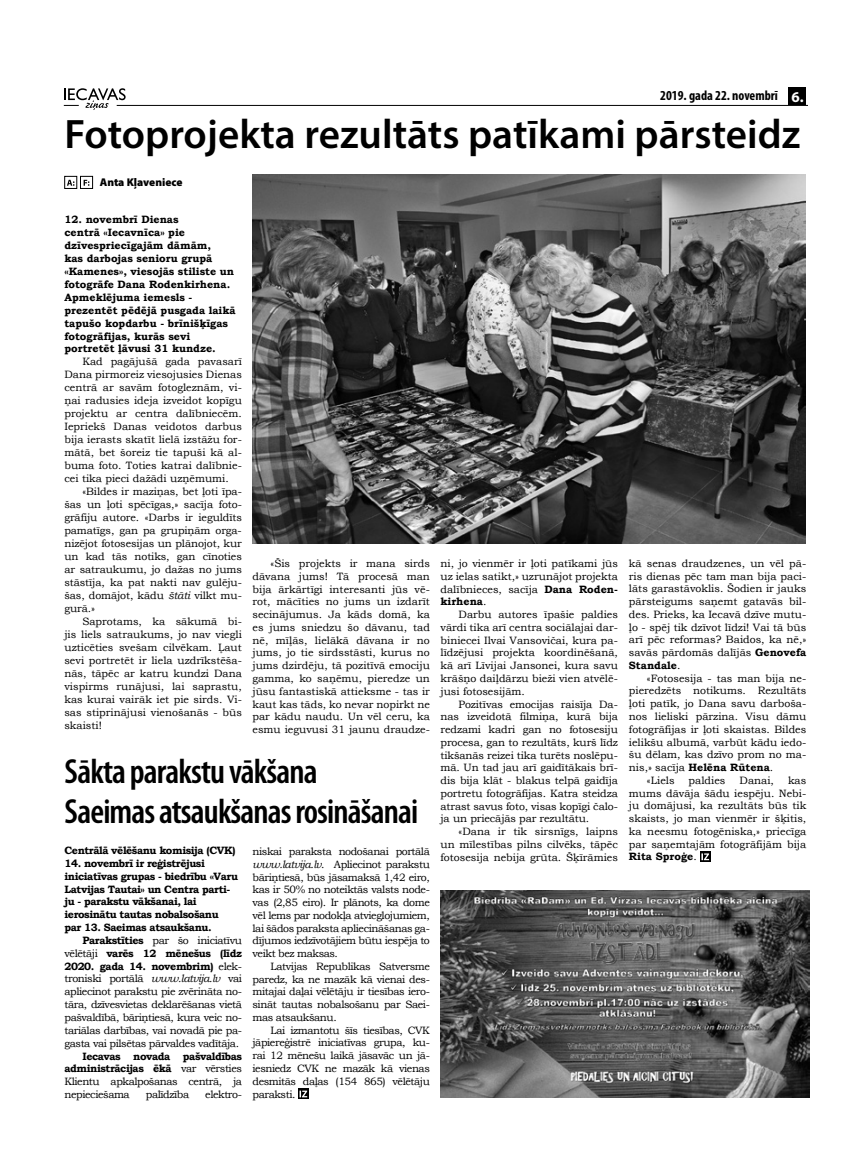
<style>
.page{position:relative;width:851px;height:1170px;background:#fff}
.page>*{position:absolute;margin:0;border:0;box-sizing:border-box;transform-origin:0 0}
.t1{font:600 41.25px "Myriad Pro";color:#000}
.t2{font:600 condensed 35px/40px "Myriad Pro";letter-spacing:-.025em;color:#000}
.t3{font:700 condensed 13.75px "Myriad Pro";color:#000}
.t4{font:900 11.25px "Myriad Pro";color:#000}
.t5{font:10.62px/12.8px "Bookman Old Style";color:#000;text-align:justify}
.t6{font:700 10.62px/13px "Bookman Old Style";color:#000}
.t7{font:700 10.62px/12.9px "Bookman Old Style";letter-spacing:-.04em;color:#000}
.t8{font:10.62px "Bookman Old Style";letter-spacing:-.04em;color:#000}
.s1{font-stretch:normal;font-size:15px;color:#fff}
.s2{font-style:italic}
.s3{font-weight:700}
</style>
<div class="page">
<hr style="left:117px;top:105px;width:689px;height:1px;background:#000">
<svg style="left:64px;top:88px;width:62px;height:22px"></svg>
<div style="left:788px;top:87px;width:18px;height:18px;background:#000"></div>
<svg style="left:67px;top:180px;width:7px;height:6px"></svg>
<div style="left:64px;top:176px;width:13px;height:13px;border:1px solid #000"></div>
<svg style="left:84px;top:180px;width:5px;height:6px"></svg>
<div style="left:80px;top:176px;width:13px;height:13px;border:1px solid #000"></div>
<img style="left:252px;top:175px;width:553px;height:368px">
<div style="left:699px;top:851px;width:11px;height:10px;background:#000"></div>
<svg style="left:701px;top:853px;width:8px;height:7px"></svg>
<img style="left:440px;top:890px;width:369px;height:207px">
<div style="left:298px;top:1088px;width:10px;height:10px;background:#000"></div>
<svg style="left:299px;top:1090px;width:8px;height:7px"></svg>
<p class="t3" style="left:660px;top:87px;width:145px">2019. gada 22. novembrī <span class="s1">6.</span></p>
<h1 class="t1" style="left:64px;top:108px;width:737px">Fotoprojekta rezultāts patīkami pārsteidz</h1>
<p class="t4" style="left:100px;top:176px;width:84px">Anta Kļaveniece</p>
<p class="t6" style="left:64px;top:212px;width:173px">12. novembrī Dienas<br>centrā «Iecavnīca» pie dzīvespriecīgajām dāmām,<br>kas darbojas senioru grupā «Kamenes», viesojās stiliste un fotogrāfe Dana Rodenkirhena.<br>Apmeklējuma iemesls - prezentēt pēdējā pusgada laikā tapušo kopdarbu - brīnišķīgas fotogrāfijas, kurās sevi portretēt ļāvusi 31 kundze.</p>
<p class="t5" style="left:64px;top:355px;width:179px;text-indent:18px">Kad pagājušā gada pavasarī Dana pirmoreiz viesojusies Dienas centrā ar savām fotogleznām, vi&shy;ņai radusies ideja izveidot kopīgu projektu ar centra dalībniecēm.<br>Iepriekš Danas veidotos darbus bija ierasts skatīt lielā izstāžu for&shy;mātā, bet šoreiz tie tapuši kā al&shy;buma foto. Toties katrai dalībnie&shy;cei tika pieci dažādi uzņēmumi.</p>
<p class="t5" style="left:64px;top:485px;width:179px;text-indent:18px">«Bildes ir maziņas, bet ļoti īpa&shy;šas un ļoti spēcīgas,» sacīja foto&shy;grāfiju autore. «Darbs ir ieguldīts pamatīgs, gan pa grupiņām orga&shy;nizējot fotosesijas un plānojot, kur un kad tās notiks, gan cīnoties ar satraukumu, jo dažas no jums stāstīja, ka pat nakti nav gulēju&shy;šas, domājot, kādu <span class="s2">štāti</span> vilkt mu&shy;gurā.»</p>
<p class="t5" style="left:64px;top:614px;width:179px;text-indent:18px">Saprotams, ka sākumā bi&shy;jis liels satraukums, jo nav viegli uzticēties svešam cilvēkam. Ļaut sevi portretēt ir liela uzdrīkstēša&shy;nās, tāpēc ar katru kundzi Dana vispirms runājusi, lai saprastu, kas kurai vairāk iet pie sirds. Vi&shy;sas stiprinājusi vienošanās - būs skaisti!</p>
<p class="t5" style="left:252px;top:557px;width:179px;text-indent:18px">«Šis projekts ir mana sirds dāvana jums! Tā procesā man bija ārkārtīgi interesanti jūs vē&shy;rot, mācīties no jums un izdarīt secinājumus. Ja kāds domā, ka es jums sniedzu šo dāvanu, tad nē, mīļās, lielākā dāvana ir no jums, jo tie sirdsstāsti, kurus no jums dzirdēju, tā pozitīvā emociju gamma, ko saņēmu, pieredze un jūsu fantastiskā attieksme - tas ir kaut kas tāds, ko nevar nopirkt ne par kādu naudu. Un vēl ceru, ka esmu ieguvusi 31 jaunu draudze-</p>
<p class="t5" style="left:440px;top:557px;width:179px">ni, jo vienmēr ir ļoti patīkami jūs uz ielas satikt,» uzrunājot projekta dalībnieces, sacīja <span class="s3">Dana Roden&shy;kirhena</span>.</p>
<p class="t5" style="left:440px;top:608px;width:179px;text-indent:18px">Darbu autores īpašie paldies vārdi tika arī centra sociālajai dar&shy;biniecei Ilvai Vansovičai, kura pa&shy;līdzējusi projekta koordinēšanā, kā arī Līvijai Jansonei, kura savu krāšņo daiļdārzu bieži vien atvēlē&shy;jusi fotosesijām.</p>
<p class="t5" style="left:440px;top:697px;width:179px;text-indent:18px">Pozitīvas emocijas raisīja Da&shy;nas izveidotā filmiņa, kurā bija redzami kadri gan no fotosesiju procesa, gan to rezultāts, kurš līdz tikšanās reizei tika turēts noslēpu&shy;mā. Un tad jau arī gaidītākais brī&shy;dis bija klāt - blakus telpā gaidīja portretu fotogrāfijas. Katra steidza atrast savus foto, visas kopīgi čalo&shy;ja un priecājās par rezultātu.</p>
<p class="t5" style="left:440px;top:825px;width:179px;text-indent:18px">«Dana ir tik sirsnīgs, laipns un mīlestības pilns cilvēks, tāpēc fotosesija nebija grūta. Šķīrāmies</p>
<h2 class="t2" style="left:64px;top:752px;width:355px">Sākta parakstu vākšana<br>Saeimas atsaukšanas rosināšanai</h2>
<p class="t7" style="left:64px;top:843px;width:172px">Centrālā vēlēšanu komisija (CVK)</p>
<p class="t7" style="left:64px;top:856px;width:175px">14. novembrī ir reģistrējusi iniciatīvas grupas - biedrību «Varu<br>Latvijas Tautai» un Centra parti&shy;ju - parakstu vākšanai, lai ierosinātu tautas nobalsošanu par 13. Saeimas atsaukšanu.</p>
<p class="t5" style="left:64px;top:933px;width:179px;text-indent:18px"><span class="s3">Parakstīties</span> par šo iniciatīvu vēlētāji <span class="s3">varēs 12 mēnešus (līdz 2020. gada 14. novembrim)</span> elek&shy;troniski portālā <span class="s2">www.latvija.lv</span> vai apliecinot parakstu pie zvērināta no&shy;tāra, dzīvesvietas deklarēšanas vietā pašvaldībā, bāriņtiesā, kura veic no&shy;tariālas darbības, vai novadā pie pa&shy;gasta vai pilsētas pārvaldes vadītāja.</p>
<p class="t5" style="left:64px;top:1049px;width:179px;text-indent:18px"><span class="s3">Iecavas novada pašvaldības administrācijas ēkā</span> var vērsties Klientu apkalpošanas centrā, ja nepieciešama</p>
<p class="t5" style="left:252px;top:845px;width:179px">niskai paraksta nodošanai portālā <span class="s2">www.latvija.lv</span>. Apliecinot parakstu bāriņtiesā, būs jāsamaksā 1,42 eiro, kas ir 50% no noteiktās valsts node&shy;vas (2,85 eiro). Ir plānots, ka dome vēl lems par nodokļa atvieglojumiem, lai šādos paraksta apliecināšanas ga&shy;dījumos iedzīvotājiem būtu iespēja to veikt bez maksas.</p>
<p class="t5" style="left:252px;top:959px;width:179px;text-indent:18px">Latvijas Republikas Satversme paredz, ka ne mazāk kā vienai des&shy;mitajai daļai vēlētāju ir tiesības iero&shy;sināt tautas nobalsošanu par Saei&shy;mas atsaukšanu.</p>
<p class="t5" style="left:252px;top:1023px;width:179px;text-indent:18px">Lai izmantotu šīs tiesības, CVK jāpiereģistrē iniciatīvas grupa, ku&shy;rai 12 mēnešu laikā jāsavāc un jā&shy;iesniedz CVK ne mazāk kā vienas desmitās daļas (154 865) vēlētāju paraksti.</p>
<p class="t8" style="left:146px;top:1087px;width:45px">palīdzība</p>
<p class="t8" style="left:205px;top:1087px;width:38px">elektro-</p>
<p class="t5" style="left:628px;top:557px;width:179px">kā senas draudzenes, un vēl pā&shy;ris dienas pēc tam man bija paci&shy;lāts garastāvoklis. Šodien ir jauks pārsteigums saņemt gatavās bil&shy;des. Prieks, ka Iecavā dzīve mutu&shy;ļo - spēj tik dzīvot līdzi! Vai tā būs arī pēc reformas? Baidos, ka nē,» savās pārdomās dalījās <span class="s3">Genovefa Standale</span>.</p>
<p class="t5" style="left:646px;top:671px;width:161px">«Fotosesija - tas man bija ne-</p>
<p class="t5" style="left:628px;top:684px;width:179px">pieredzēts notikums. Rezultāts</p>
<p class="t5" style="left:628px;top:697px;width:179px">ļoti patīk, jo Dana savu darboša-</p>
<p class="t5" style="left:628px;top:710px;width:179px">nos lieliski pārzina. Visu dāmu</p>
<p class="t5" style="left:628px;top:722px;width:179px">fotogrāfijas ir ļoti skaistas. Bildes</p>
<p class="t5" style="left:628px;top:735px;width:179px">ielikšu albumā, varbūt kādu iedo-</p>
<p class="t5" style="left:628px;top:748px;width:179px">šu dēlam, kas dzīvo prom no ma-</p>
<p class="t5" style="left:628px;top:761px;width:146px">nis,» sacīja <span class="s3">Helēna Rūtena</span>.</p>
<p class="t5" style="left:646px;top:773px;width:29px">«Liels</p>
<p class="t5" style="left:688px;top:773px;width:38px">paldies</p>
<p class="t5" style="left:739px;top:773px;width:36px">Danai,</p>
<p class="t5" style="left:628px;top:773px;width:179px;text-indent:159px">kas mums dāvāja šādu iespēju. Nebi&shy;ju domājusi, ka rezultāts būs tik skaists, jo man vienmēr ir šķitis, ka neesmu fotogēniska,» priecīga par saņemtajām fotogrāfijām bija <span class="s3">Rita Sproģe</span>.</p>
</div>
